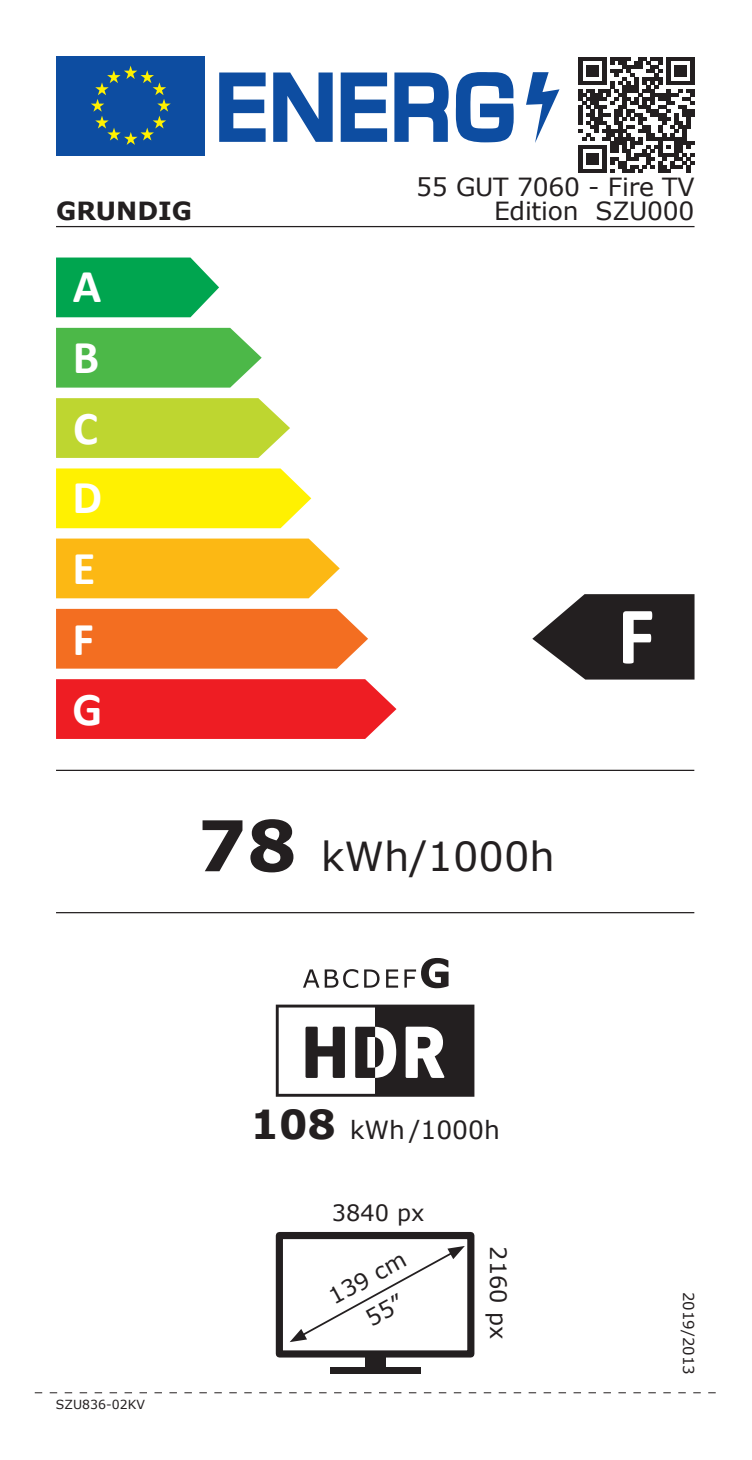
<style>
.page{position:relative;width:752px;height:1460px;background:#fff}
.page>*{position:absolute;margin:0;border:0;box-sizing:border-box;transform-origin:0 0}
.t1{font:700 47.25px/70.5px "Calibri";color:#fff}
.t2{font:40px "Verdana";color:#231f20}
.t3{font:25px/23.8px "Verdana";letter-spacing:-.01em;color:#231f20;text-align:right}
.t4{font:700 25px "Verdana";color:#231f20}
.t5{font:22.5px "Verdana";color:#231f20}
.t6{font:15px "Verdana";color:#231f20}
.t7{font:12.5px "Verdana";color:#231f20}
.s1{font-weight:700;font-size:70px}
.s2{font-weight:700;font-size:40px}
</style>
<div class="page">
<hr style="left:56px;top:226px;width:638px;height:1px;background:#231f20">
<div style="left:56px;top:57px;width:149px;height:99px;background:#0d4da1"></div>
<svg style="left:91px;top:66px;width:80px;height:79px"></svg>
<svg style="left:219px;top:73px;width:46px;height:69px"></svg>
<svg style="left:273px;top:73px;width:59px;height:69px"></svg>
<svg style="left:340px;top:73px;width:47px;height:69px"></svg>
<svg style="left:394px;top:73px;width:54px;height:69px"></svg>
<svg style="left:455px;top:72px;width:58px;height:70px"></svg>
<svg style="left:526px;top:72px;width:33px;height:71px"></svg>
<svg style="left:35px;top:1392px;width:680px;height:1px"></svg>
<svg style="left:578px;top:57px;width:115px;height:116px"></svg>
<svg style="left:56px;top:679px;width:340px;height:60px;background:#ee262c"></svg>
<div style="left:56px;top:609px;width:312px;height:60px;background:#f36e21"></div>
<div style="left:56px;top:539px;width:283px;height:59px;background:#fcb814"></div>
<svg style="left:56px;top:468px;width:255px;height:60px;background:#fff110"></svg>
<svg style="left:56px;top:398px;width:234px;height:60px;background:#c2d83d"></svg>
<svg style="left:56px;top:328px;width:205px;height:60px;background:#5abd56"></svg>
<svg style="left:56px;top:258px;width:163px;height:59px;background:#15ac5e"></svg>
<svg style="left:532px;top:594px;width:162px;height:86px"></svg>
<div style="left:364px;top:1351px;width:21px;height:18px;background:#231f20"></div>
<div style="left:330px;top:1367px;width:90px;height:7px;background:#231f20"></div>
<div style="left:275px;top:1232px;width:199px;height:125px;border:7px solid #231f20"></div>
<hr style="left:56px;top:770px;width:638px;height:1px;background:#231f20">
<hr style="left:56px;top:912px;width:638px;height:1px;background:#231f20">
<svg style="left:303px;top:969px;width:55px;height:19px"></svg>
<svg style="left:364px;top:969px;width:15px;height:19px"></svg>
<svg style="left:386px;top:969px;width:12px;height:19px"></svg>
<svg style="left:404px;top:958px;width:44px;height:30px"></svg>
<svg style="left:276px;top:1005px;width:198px;height:92px"></svg>
<svg style="left:290px;top:1246px;width:174px;height:96px"></svg>
<p class="t4" style="left:56px;top:195px;width:137px">GRUNDIG</p>
<h1 class="t1" style="left:73px;top:251px;width:31px">A<br>B<br>C<br>D<br>E<br>F<br>G</h1>
<p class="t3" style="left:416px;top:175px;width:280px">55 GUT 7060 - Fire TV<br>Edition SZU000</p>
<h2 class="t2" style="left:197px;top:831px;width:359px"><span class="s1">78</span> kWh/1000h</h2>
<p class="t7" style="left:56px;top:1396px;width:90px">SZU836-02KV</p>
<p class="t3" style="left:250px;top:1118px;width:251px"><span class="s2">108</span> kWh /1000h</p>
<p class="t5" style="left:332px;top:1198px;width:94px">3840 px</p>
<p class="t5" style="left:323px;top:1285px;width:86px;rotate:-28deg">139 cm</p>
<p class="t5" style="left:512px;top:1246px;width:94px;rotate:90deg">2160 px</p>
<p class="t6" style="left:697px;top:1292px;width:85px;rotate:90deg">2019/2013</p>
</div>
